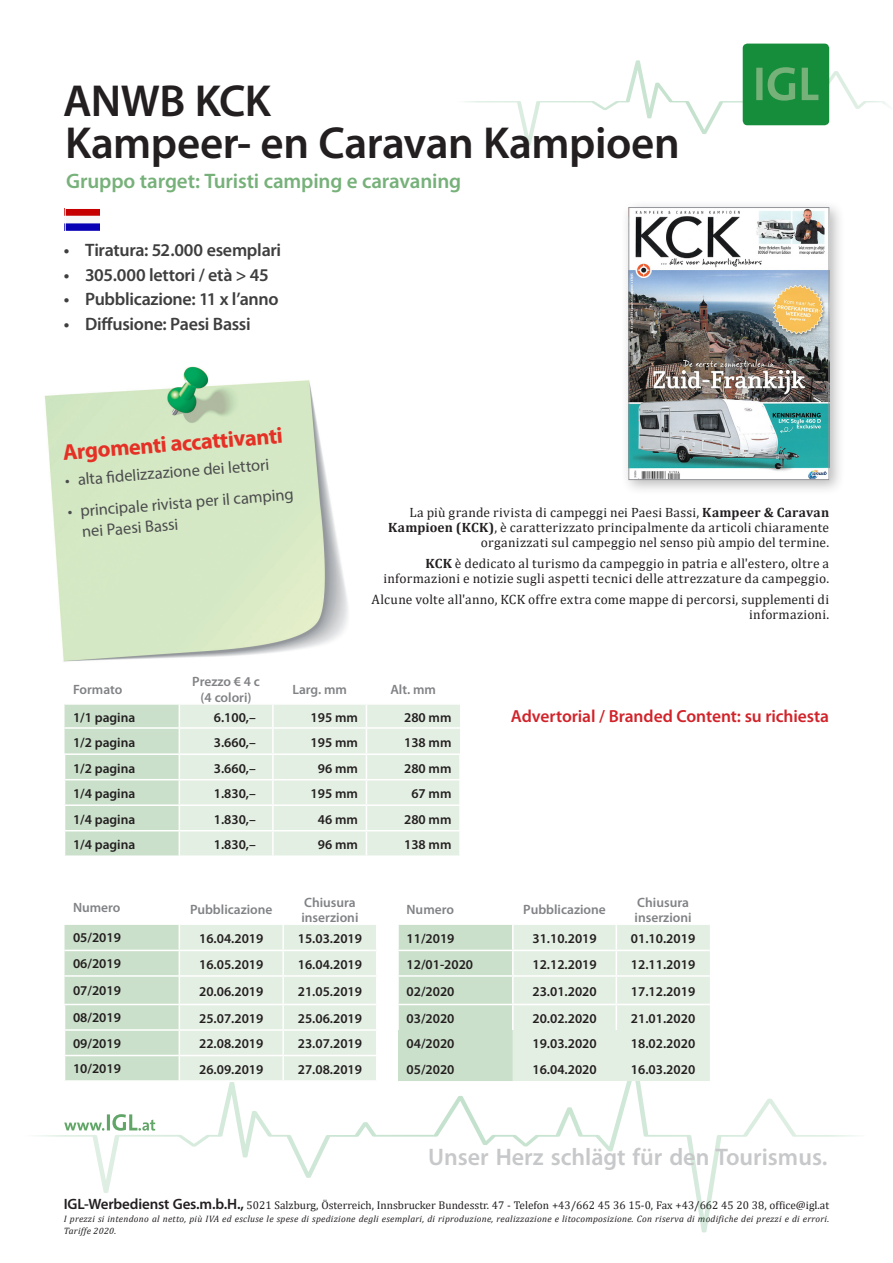
<style>
.page{position:relative;width:893px;height:1263px;background:#fff}
.page>*{position:absolute;margin:0;border:0;box-sizing:border-box;transform-origin:0 0}
.t1{font:600 45px "Myriad Pro";letter-spacing:-.01em;color:#231f20}
.t2{font:600 24px "Myriad Pro";color:#c7c8ca}
.t3{font:700 22.5px "Myriad Pro";color:#e53025}
.t4{font:600 21px "Myriad Pro";letter-spacing:-.005em;color:#77b17a}
.t5{font:600 18px "Myriad Pro";letter-spacing:-.015em;color:#3e3e3f}
.Fließtext{font:600 17.55px "Myriad Pro";letter-spacing:-.005em;color:#d1232a}
.t6{font:16.5px/20.7px "Myriad Pro";color:#4b4c4d}
.t7{font:600 13.5px "Myriad Pro";color:#231f20}
.Fließtext-2{font:13.5px/15px "Cambria";letter-spacing:.02em;color:#231f20;text-align:right}
.t8{font:600 13.5px/15px "Myriad Pro";color:#808285}
.t9{font:11.25px "Cambria";color:#231f20}
.t10{font:italic 9.3px/12px "Cambria";letter-spacing:.03em;color:#231f20}
.s1{font-weight:700}
.s2{font-family:"Myriad Pro";font-weight:600;font-size:15px}
</style>
<div class="page">
<div style="left:743px;top:44px;width:86px;height:81px;background:#168d3b;border-radius:5px"></div>
<svg style="left:464px;top:60px;width:424px;height:86px"></svg>
<svg style="left:38px;top:1081px;width:818px;height:151px"></svg>
<img style="left:44px;top:366px;width:304px;height:296px">
<div style="left:621px;top:200px;width:224px;height:296px;background:#231f20;opacity:.3"></div>
<img style="left:631px;top:209px;width:196px;height:269px">
<div style="left:629px;top:207px;width:200px;height:273px;border:1px solid #939598"></div>
<img style="left:67px;top:210px;width:32px;height:20px">
<div style="left:65px;top:208px;width:36px;height:24px;border:1px solid #fff"></div>
<svg style="left:64px;top:704px;width:396px;height:151px;background:#dfecde"></svg>
<hr style="left:459px;top:831px;width:2px;height:24px;background:#fff">
<div style="left:65px;top:925px;width:114px;height:155px;background:#cbe0cb"></div>
<svg style="left:180px;top:925px;width:333px;height:156px;background:#dae9da"></svg>
<hr style="left:282px;top:925px;width:2px;height:25px;background:#fff">
<hr style="left:397px;top:925px;width:2px;height:25px;background:#fff">
<hr style="left:512px;top:925px;width:2px;height:25px;background:#fff">
<hr style="left:65px;top:950px;width:114px;height:1px;background:#fff">
<hr style="left:179px;top:950px;width:104px;height:1px;background:#fff">
<hr style="left:283px;top:950px;width:94px;height:1px;background:#fff">
<hr style="left:282px;top:951px;width:2px;height:24px;background:#fff">
<hr style="left:398px;top:950px;width:115px;height:1px;background:#fff">
<hr style="left:397px;top:951px;width:2px;height:24px;background:#fff">
<hr style="left:512px;top:951px;width:2px;height:24px;background:#fff">
<hr style="left:65px;top:975px;width:114px;height:2px;background:#fff">
<hr style="left:179px;top:975px;width:104px;height:2px;background:#fff">
<hr style="left:283px;top:975px;width:94px;height:2px;background:#fff">
<hr style="left:282px;top:977px;width:2px;height:27px;background:#fff">
<hr style="left:398px;top:975px;width:115px;height:2px;background:#fff">
<hr style="left:397px;top:977px;width:2px;height:27px;background:#fff">
<hr style="left:512px;top:977px;width:2px;height:27px;background:#fff">
<hr style="left:398px;top:1004px;width:115px;height:1px;background:#fff">
<hr style="left:397px;top:1005px;width:2px;height:25px;background:#fff">
<hr style="left:512px;top:1005px;width:2px;height:25px;background:#fff">
<div style="left:513px;top:925px;width:197px;height:156px;background:#e4efe3"></div>
<hr style="left:64px;top:1004px;width:115px;height:1px;background:#fff">
<hr style="left:179px;top:1004px;width:104px;height:1px;background:#fff">
<hr style="left:283px;top:1004px;width:94px;height:1px;background:#fff">
<hr style="left:282px;top:1005px;width:2px;height:24px;background:#fff">
<hr style="left:64px;top:1029px;width:115px;height:2px;background:#fff">
<hr style="left:179px;top:1029px;width:104px;height:2px;background:#fff">
<hr style="left:283px;top:1029px;width:94px;height:2px;background:#fff">
<hr style="left:282px;top:1031px;width:2px;height:24px;background:#fff">
<hr style="left:64px;top:1055px;width:115px;height:1px;background:#fff">
<hr style="left:179px;top:1055px;width:104px;height:1px;background:#fff">
<hr style="left:283px;top:1055px;width:94px;height:1px;background:#fff">
<hr style="left:282px;top:1056px;width:2px;height:24px;background:#fff">
<svg style="left:376px;top:925px;width:22px;height:155px"></svg>
<hr style="left:64px;top:1080px;width:115px;height:2px;background:#fff">
<hr style="left:179px;top:1080px;width:104px;height:2px;background:#fff">
<hr style="left:283px;top:1080px;width:94px;height:2px;background:#fff">
<p class="t1" style="left:63px;top:73px;width:209px">ANWB KCK</p>
<p class="t1" style="left:65px;top:115px;width:616px">Kampeer- en Caravan Kampioen</p>
<p class="t4" style="left:66px;top:168px;width:397px">Gruppo target: Turisti camping e caravaning</p>
<p class="t5" style="left:64px;top:239px;width:219px">• Tiratura: 52.000 esemplari</p>
<p class="t5" style="left:64px;top:263px;width:206px">• 305.000 lettori / età &gt; 45</p>
<p class="t5" style="left:64px;top:288px;width:216px">• Pubblicazione: 11 x l’anno</p>
<p class="t5" style="left:64px;top:312px;width:188px">• Diffusione: Paesi Bassi</p>
<h3 class="t3" style="left:62px;top:439px;width:222px;rotate:-5deg">Argomenti accattivanti</h3>
<p class="t6" style="left:64px;top:471px;width:206px;rotate:-5deg">• alta fi delizzazione dei lettori</p>
<p class="t6" style="left:79px;top:501px;width:216px;text-indent:-13px;rotate:-5deg">• principale rivista per il camping nei Paesi Bassi</p>
<p class="Fließtext-2" style="left:388px;top:504px;width:443px">La più grande rivista di campeggi nei Paesi Bassi, <span class="s1">Kampeer &amp; Caravan<br>Kampioen (KCK)</span>, è caratterizzato principalmente da articoli chiaramente organizzati sul campeggio nel senso più ampio del termine.</p>
<p class="Fließtext-2" style="left:383px;top:556px;width:447px"><span class="s1">KCK</span> è dedicato al turismo da campeggio in patria e all'estero, oltre a informazioni e notizie sugli aspetti tecnici delle attrezzature da campeggio.</p>
<p class="Fließtext-2" style="left:372px;top:592px;width:459px">Alcune volte all'anno, KCK offre extra come mappe di percorsi, supplementi di informazioni.</p>
<p class="t8" style="left:73px;top:681px;width:51px">Formato</p>
<p class="t8" style="left:192px;top:672px;width:69px;line-height:16.5px;text-align:center">Prezzo € 4 c (4 colori)</p>
<p class="t8" style="left:292px;top:681px;width:56px">Larg. mm</p>
<p class="t8" style="left:390px;top:681px;width:47px">Alt. mm</p>
<p class="t7" style="left:73px;top:708px;width:64px">1/1 pagina</p>
<p class="t7" style="left:214px;top:708px;width:44px">6.100,–</p>
<p class="t7" style="left:311px;top:708px;width:49px">195 mm</p>
<p class="t7" style="left:404px;top:708px;width:49px">280 mm</p>
<p class="t7" style="left:73px;top:733px;width:64px">1/2 pagina</p>
<p class="t7" style="left:214px;top:733px;width:44px">3.660,–</p>
<p class="t7" style="left:311px;top:733px;width:49px">195 mm</p>
<p class="t7" style="left:404px;top:733px;width:49px">138 mm</p>
<p class="t7" style="left:73px;top:759px;width:64px">1/2 pagina</p>
<p class="t7" style="left:214px;top:759px;width:44px">3.660,–</p>
<p class="t7" style="left:318px;top:759px;width:42px">96 mm</p>
<p class="t7" style="left:404px;top:759px;width:49px">280 mm</p>
<p class="t7" style="left:73px;top:785px;width:64px">1/4 pagina</p>
<p class="t7" style="left:214px;top:785px;width:44px">1.830,–</p>
<p class="t7" style="left:311px;top:785px;width:49px">195 mm</p>
<p class="t7" style="left:411px;top:785px;width:42px">67 mm</p>
<p class="t7" style="left:73px;top:810px;width:64px">1/4 pagina</p>
<p class="t7" style="left:214px;top:810px;width:44px">1.830,–</p>
<p class="t7" style="left:318px;top:810px;width:42px">46 mm</p>
<p class="t7" style="left:404px;top:810px;width:49px">280 mm</p>
<p class="t7" style="left:73px;top:836px;width:64px">1/4 pagina</p>
<p class="t7" style="left:214px;top:836px;width:44px">1.830,–</p>
<p class="t7" style="left:318px;top:836px;width:42px">96 mm</p>
<p class="t7" style="left:404px;top:836px;width:49px">138 mm</p>
<p class="Fließtext" style="left:511px;top:705px;width:320px">Advertorial / Branded Content: su richiesta</p>
<p class="t8" style="left:73px;top:900px;width:49px">Numero</p>
<p class="t8" style="left:190px;top:902px;width:84px">Pubblicazione</p>
<p class="t8" style="left:301px;top:894px;width:59px">Chiusura inserzioni</p>
<p class="t8" style="left:406px;top:902px;width:49px">Numero</p>
<p class="t8" style="left:523px;top:902px;width:84px">Pubblicazione</p>
<p class="t8" style="left:635px;top:894px;width:59px">Chiusura inserzioni</p>
<p class="t7" style="left:73px;top:929px;width:49px">05/2019</p>
<p class="t7" style="left:199px;top:930px;width:66px">16.04.2019</p>
<p class="t7" style="left:298px;top:930px;width:66px">15.03.2019</p>
<p class="t7" style="left:406px;top:930px;width:49px">11/2019</p>
<p class="t7" style="left:532px;top:930px;width:66px">31.10.2019</p>
<p class="t7" style="left:631px;top:930px;width:66px">01.10.2019</p>
<p class="t7" style="left:73px;top:955px;width:49px">06/2019</p>
<p class="t7" style="left:199px;top:956px;width:66px">16.05.2019</p>
<p class="t7" style="left:298px;top:956px;width:66px">16.04.2019</p>
<p class="t7" style="left:406px;top:956px;width:68px">12/01-2020</p>
<p class="t7" style="left:532px;top:956px;width:66px">12.12.2019</p>
<p class="t7" style="left:631px;top:956px;width:66px">12.11.2019</p>
<p class="t7" style="left:73px;top:982px;width:49px">07/2019</p>
<p class="t7" style="left:199px;top:983px;width:66px">20.06.2019</p>
<p class="t7" style="left:298px;top:983px;width:66px">21.05.2019</p>
<p class="t7" style="left:406px;top:983px;width:49px">02/2020</p>
<p class="t7" style="left:532px;top:983px;width:66px">23.01.2020</p>
<p class="t7" style="left:631px;top:983px;width:66px">17.12.2019</p>
<p class="t7" style="left:73px;top:1009px;width:49px">08/2019</p>
<p class="t7" style="left:199px;top:1010px;width:66px">25.07.2019</p>
<p class="t7" style="left:298px;top:1010px;width:66px">25.06.2019</p>
<p class="t7" style="left:406px;top:1010px;width:49px">03/2020</p>
<p class="t7" style="left:532px;top:1010px;width:66px">20.02.2020</p>
<p class="t7" style="left:631px;top:1010px;width:66px">21.01.2020</p>
<p class="t7" style="left:73px;top:1035px;width:49px">09/2019</p>
<p class="t7" style="left:199px;top:1035px;width:66px">22.08.2019</p>
<p class="t7" style="left:298px;top:1035px;width:66px">23.07.2019</p>
<p class="t7" style="left:406px;top:1035px;width:49px">04/2020</p>
<p class="t7" style="left:532px;top:1035px;width:66px">19.03.2020</p>
<p class="t7" style="left:631px;top:1035px;width:66px">18.02.2020</p>
<p class="t7" style="left:73px;top:1060px;width:49px">10/2019</p>
<p class="t7" style="left:199px;top:1061px;width:66px">26.09.2019</p>
<p class="t7" style="left:298px;top:1061px;width:66px">27.08.2019</p>
<p class="t7" style="left:406px;top:1061px;width:49px">05/2020</p>
<p class="t7" style="left:532px;top:1061px;width:66px">16.04.2020</p>
<p class="t7" style="left:631px;top:1061px;width:66px">16.03.2020</p>
<h2 class="t2" style="left:428px;top:1141px;width:401px">Unser Herz schlägt für den Tourismus.</h2>
<p class="t9" style="left:64px;top:1198px;width:767px"><span class="s2">IGL-Werbedienst Ges.m.b.H.,</span> 5021 Salzburg, Österreich, Innsbrucker Bundesstr. 47 - Telefon +43/662 45 36 15-0, Fax +43/662 45 20 38, office@igl.at</p>
<p class="t10" style="left:64px;top:1213px;width:767px">I prezzi si intendono al netto, più IVA ed escluse le spese di spedizione degli esemplari, di riproduzione, realizzazione e litocomposizione. Con riserva di modifiche dei prezzi e di errori.<br>Tariffe 2020.</p>
</div>
